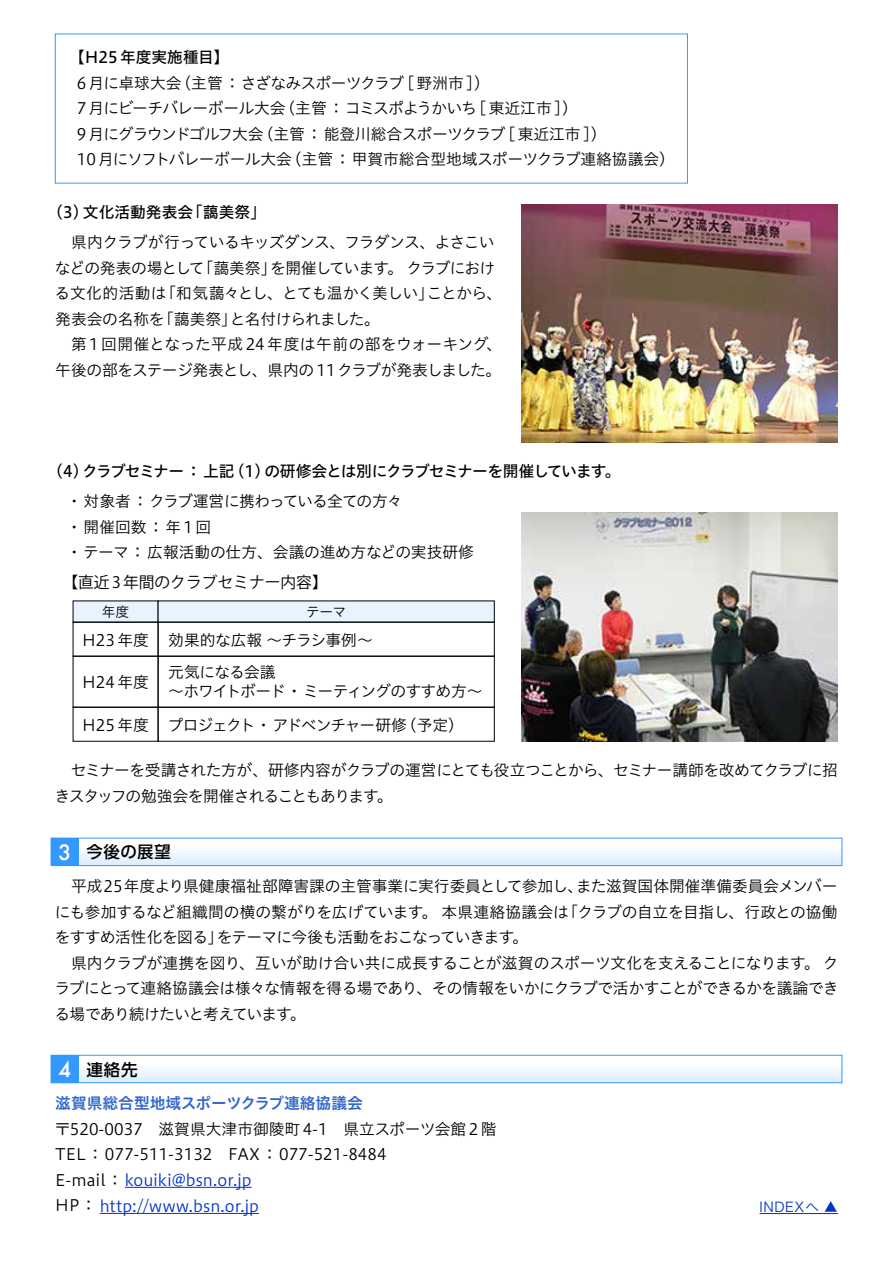
<style>
.page{position:relative;width:893px;height:1263px;background:#fff}
.page>*{position:absolute;margin:0;border:0;box-sizing:border-box;transform-origin:0 0}
.t1{font:500 16.5px "UD Shin Go Pro";letter-spacing:.04em;color:#000}
.t2{font:15.75px/25.5px "Hiragino UD Sans Std W3";letter-spacing:-.025em;color:#000}
.t3{font:15.75px/25.7px "Hiragino UD Sans Std W3";color:#000}
.t4{font:15.75px/25.5px "Hiragino UD Sans Std W3";letter-spacing:-.05em;color:#000}
.t5{font:15.75px "Hiragino UD Sans Std W5";letter-spacing:-.065em;color:#000}
.t6{font:15.75px/19.5px "Hiragino UD Sans Std W3";letter-spacing:-.055em;color:#000}
.t7{font:15.75px "Hiragino UD Sans Std W5";color:#000}
.t8{font:15.75px "Hiragino UD Sans Std W6";color:#36c}
.t9{font:15.75px "Hiragino UD Sans Std W3";letter-spacing:-.065em;color:#000}
.t10{font:15.75px "Koz Go Pr 6 N";color:#000}
.t11{font:13.8px "Hiragino UD Sans Std W3";color:#000}
.t12{font:13.5px "Hira Kaku Pro W3";letter-spacing:.035em;color:#03c}
.s1{font-family:"Futura";font-size:20.7px;color:#fff}
.s2{color:#03c}
</style>
<div class="page">
<svg style="left:79px;top:852px;width:761px;height:12px"></svg>
<div style="left:51px;top:838px;width:791px;height:28px;border:1px solid #39f"></div>
<div style="left:51px;top:838px;width:28px;height:27px;background:#39f"></div>
<svg style="left:79px;top:1069px;width:761px;height:12px"></svg>
<div style="left:51px;top:1055px;width:791px;height:28px;border:1px solid #39f"></div>
<div style="left:51px;top:1055px;width:28px;height:28px;background:#39f"></div>
<hr style="left:125px;top:1187px;width:127px;height:1px;background:#03c">
<hr style="left:100px;top:1213px;width:159px;height:1px;background:#03c">
<img style="left:521px;top:204px;width:317px;height:238px">
<img style="left:521px;top:512px;width:317px;height:229px">
<div style="left:73px;top:600px;width:85px;height:22px;background:#e7f3ff"></div>
<div style="left:158px;top:600px;width:337px;height:22px;background:#e7f3ff"></div>
<div style="left:73px;top:622px;width:85px;height:34px;border:1px solid #000"></div>
<div style="left:158px;top:622px;width:337px;height:34px;border:1px solid #000"></div>
<div style="left:73px;top:656px;width:85px;height:52px;border:1px solid #000"></div>
<div style="left:73px;top:707px;width:85px;height:35px;border:1px solid #000"></div>
<div style="left:158px;top:656px;width:337px;height:52px;border:1px solid #000"></div>
<div style="left:158px;top:707px;width:337px;height:35px;border:1px solid #000"></div>
<hr style="left:760px;top:1213px;width:78px;height:1px;background:#03c">
<p class="t7" style="left:69px;top:46px;width:162px">【H25年度実施種目】</p>
<p class="t2" style="left:77px;top:69px;width:599px">6月に卓球大会（主管：さざなみスポーツクラブ [ 野洲市 ]）<br>7 月にビーチバレーボール大会（主管：コミスポようかいち[ 東近江市 ]）<br>9月にグラウンドゴルフ大会（主管：能登川総合スポーツクラブ [ 東近江市 ]）<br>10月にソフトバレーボール大会（主管：甲賀市総合型地域スポーツクラブ連絡協議会）</p>
<p class="t7" style="left:55px;top:200px;width:212px">(3)文化活動発表会「藹美祭」</p>
<p class="t2" style="left:55px;top:229px;width:449px">　県内クラブが行っているキッズダンス、フラダンス、よさこいなどの発表の場として「藹美祭」を開催しています。クラブにおける文化的活動は「和気藹々とし、とても温かく美しい」ことから、発表会の名称を「藹美祭」と名付けられました。<br>　第 1 回開催となった平成 24 年度は午前の部をウォーキング、午後の部をステージ発表とし、県内の 11クラブが発表しました。</p>
<p class="t5" style="left:55px;top:459px;width:567px">(4)クラブセミナー：上記 (1) の研修会とは別にクラブセミナーを開催しています。</p>
<p class="t2" style="left:66px;top:488px;width:409px">・対象者：クラブ運営に携わっている全ての方々<br>・開催回数：年1回<br>・テーマ：広報活動の仕方、会議の進め方などの実技研修</p>
<p class="t10" style="left:62px;top:574px;width:267px">【直近 3年間のクラブセミナー内容】</p>
<p class="t11" style="left:102px;top:601px;width:29px">年度</p>
<p class="t11" style="left:306px;top:601px;width:42px">テーマ</p>
<p class="t3" style="left:82px;top:626px;width:292px">H23 年度 効果的な広報 ～チラシ事例～</p>
<p class="t2" style="left:82px;top:669px;width:68px">H24 年度</p>
<p class="t2" style="left:82px;top:711px;width:68px">H25 年度</p>
<p class="t6" style="left:168px;top:661px;width:316px">元気になる会議<br>～ホワイトボード・ミーティングのすすめ方～</p>
<p class="t9" style="left:167px;top:713px;width:298px">プロジェクト・アドベンチャー研修（予定）</p>
<p class="t4" style="left:54px;top:757px;width:785px">　セミナーを受講された方が、研修内容がクラブの運営にとても役立つことから、セミナー講師を改めてクラブに招きスタッフの勉強会を開催されることもあります。</p>
<p class="t1" style="left:58px;top:839px;width:114px"><span class="s1">3</span> 今後の展望</p>
<p class="t2" style="left:54px;top:873px;width:786px">　平成25年度より県健康福祉部障害課の主管事業に実行委員として参加し、また滋賀国体開催準備委員会メンバーにも参加するなど組織間の横の繋がりを広げています。本県連絡協議会は「クラブの自立を目指し、行政との協働をすすめ活性化を図る」をテーマに今後も活動をおこなっていきます。<br>　県内クラブが連携を図り、互いが助け合い共に成長することが滋賀のスポーツ文化を支えることになります。クラブにとって連絡協議会は様々な情報を得る場であり、その情報をいかにクラブで活かすことができるかを議論できる場であり続けたいと考えています。</p>
<p class="t1" style="left:58px;top:1056px;width:81px"><span class="s1">4</span> 連絡先</p>
<p class="t8" style="left:55px;top:1091px;width:309px">滋賀県総合型地域スポーツクラブ連絡協議会</p>
<p class="t3" style="left:55px;top:1115px;width:443px">〒520-0037　滋賀県大津市御陵町 4-1　県立スポーツ会館 2 階TEL：077-511-3132　FAX：077-521-8484<br>E-mail：<span class="s2">kouiki@bsn.or.jp<br></span>HP： <span class="s2">http://www.bsn.or.jp</span></p>
<p class="t12" style="left:760px;top:1195px;width:80px">INDEXへ ▲</p>
</div>
